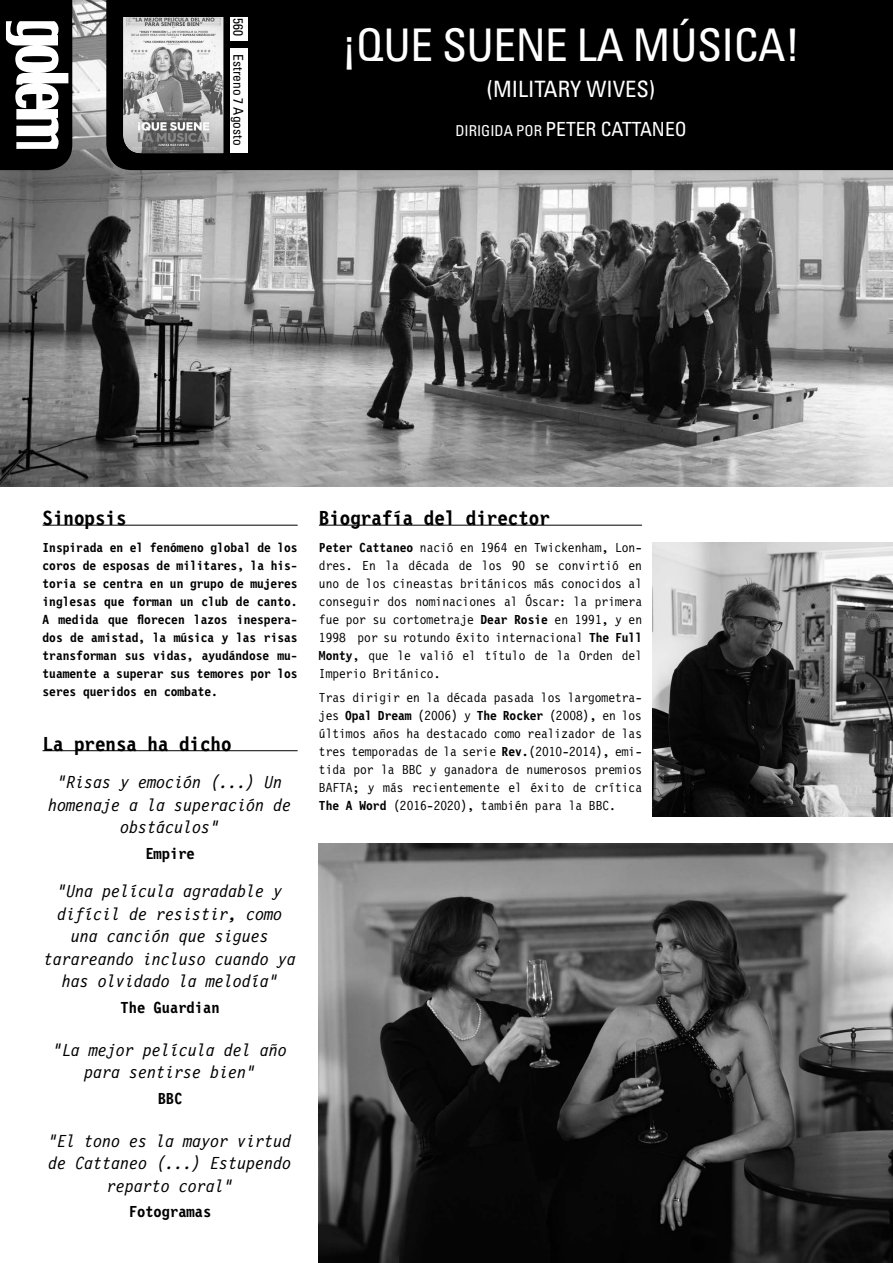
<style>
.page{position:relative;width:893px;height:1263px;background:#fff}
.page>*{position:absolute;margin:0;border:0;box-sizing:border-box;transform-origin:0 0}
.t1{font:condensed 45px "Univers";letter-spacing:-.01em;color:#fff}
.t2{font:condensed 22.5px "Univers";color:#fff}
.t3{font:700 21px "Letter Gothic 12 Pitch BT";color:#000}
.t4{font:condensed 19.5px "Univers";color:#fff}
.t5{font:italic 18px/22.5px "Letter Gothic 12 Pitch BT";color:#000;text-align:center}
.t6{font:700 16.5px "Letter Gothic 12 Pitch BT";color:#000}
.t7{font:13.5px/18px "Letter Gothic 12 Pitch BT";color:#000;text-align:justify}
.t8{font:700 13.5px/18px "Letter Gothic 12 Pitch BT";color:#000;text-align:justify}
.t9{font:condensed 13.5px "Univers";color:#000}
.s1{font-size:15px}
.s2{font-weight:700}
</style>
<div class="page">
<img style="left:0;top:0;width:893px;height:487px">
<div style="left:106px;top:0;width:787px;height:170px;background:#000"></div>
<img style="left:123px;top:17px;width:100px;height:136px">
<div style="left:231px;top:17px;width:17px;height:23px;background:#fff"></div>
<div style="left:231px;top:48px;width:17px;height:105px;background:#fff"></div>
<hr style="left:43px;top:525px;width:255px;height:1px;background:#000">
<hr style="left:319px;top:525px;width:323px;height:1px;background:#000">
<svg style="left:0;top:0;width:72px;height:170px"></svg>
<hr style="left:43px;top:750px;width:255px;height:1px;background:#000">
<img style="left:319px;top:843px;width:574px;height:420px">
<img style="left:653px;top:542px;width:240px;height:275px">
<p class="t9" style="left:247px;top:18px;width:19px;rotate:90deg">560</p>
<p class="t9" style="left:247px;top:54px;width:93px;rotate:90deg">Estreno 7 Agosto</p>
<h1 class="t1" style="left:342px;top:17px;width:460px">¡QUE SUENE LA MÚSICA!</h1>
<h2 class="t2" style="left:487px;top:74px;width:170px">(MILITARY WIVES)</h2>
<h3 class="t4" style="left:455px;top:117px;width:233px"><span class="s1">DIRIGIDA POR</span> PETER CATTANEO</h3>
<h3 class="t3" style="left:43px;top:506px;width:85px">Sinopsis</h3>
<h3 class="t3" style="left:319px;top:506px;width:232px">Biografía del director</h3>
<p class="t8" style="left:43px;top:539px;width:257px">Inspirada en el fenómeno global de los coros de esposas de militares, la his&shy;toria se centra en un grupo de mujeres inglesas que forman un club de canto.<br>A medida que florecen lazos inespera&shy;dos de amistad, la música y las risas transforman sus vidas, ayudándose mu&shy;tuamente a superar sus temores por los seres queridos en combate.</p>
<p class="t7" style="left:319px;top:539px;width:325px"><span class="s2">Peter Cattaneo</span> nació en 1964 en Twickenham, Lon&shy;dres. En la década de los 90 se convirtió en uno de los cineastas británicos más conocidos al conseguir dos nominaciones al Óscar: la primera fue por su cortometraje <span class="s2">Dear Rosie</span> en 1991, y en 1998 por su rotundo éxito internacional <span class="s2">The Full Monty</span>, que le valió el título de la Orden del Imperio Británico.</p>
<p class="t7" style="left:319px;top:689px;width:325px">Tras dirigir en la década pasada los largometra&shy;jes <span class="s2">Opal Dream</span> (2006) y <span class="s2">The Rocker</span> (2008), en los últimos años ha destacado como realizador de las tres temporadas de la serie <span class="s2">Rev.</span>(2010-2014), emi&shy;tida por la BBC y ganadora de numerosos premios BAFTA; y más recientemente el éxito de crítica <span class="s2">The A Word</span> (2016-2020), también para la BBC.</p>
<h3 class="t3" style="left:43px;top:732px;width:190px">La prensa ha dicho</h3>
<h3 class="t5" style="left:49px;top:771px;width:245px">“Risas y emoción (...) Un homenaje a la superación de obstáculos”</h3>
<p class="t6" style="left:145px;top:844px;width:51px">Empire</p>
<h3 class="t5" style="left:44px;top:880px;width:254px">“Una película agradable y difícil de resistir, como una canción que sigues tarareando incluso cuando ya has olvidado la melodía”</h3>
<p class="t6" style="left:121px;top:998px;width:100px">The Guardian</p>
<h3 class="t5" style="left:53px;top:1039px;width:236px">“La mejor película del año para sentirse bien”</h3>
<p class="t6" style="left:158px;top:1089px;width:26px">BBC</p>
<h3 class="t5" style="left:49px;top:1130px;width:245px">“El tono es la mayor virtud de Cattaneo (...) Estupendo reparto coral”</h3>
<p class="t6" style="left:129px;top:1202px;width:84px">Fotogramas</p>
</div>
